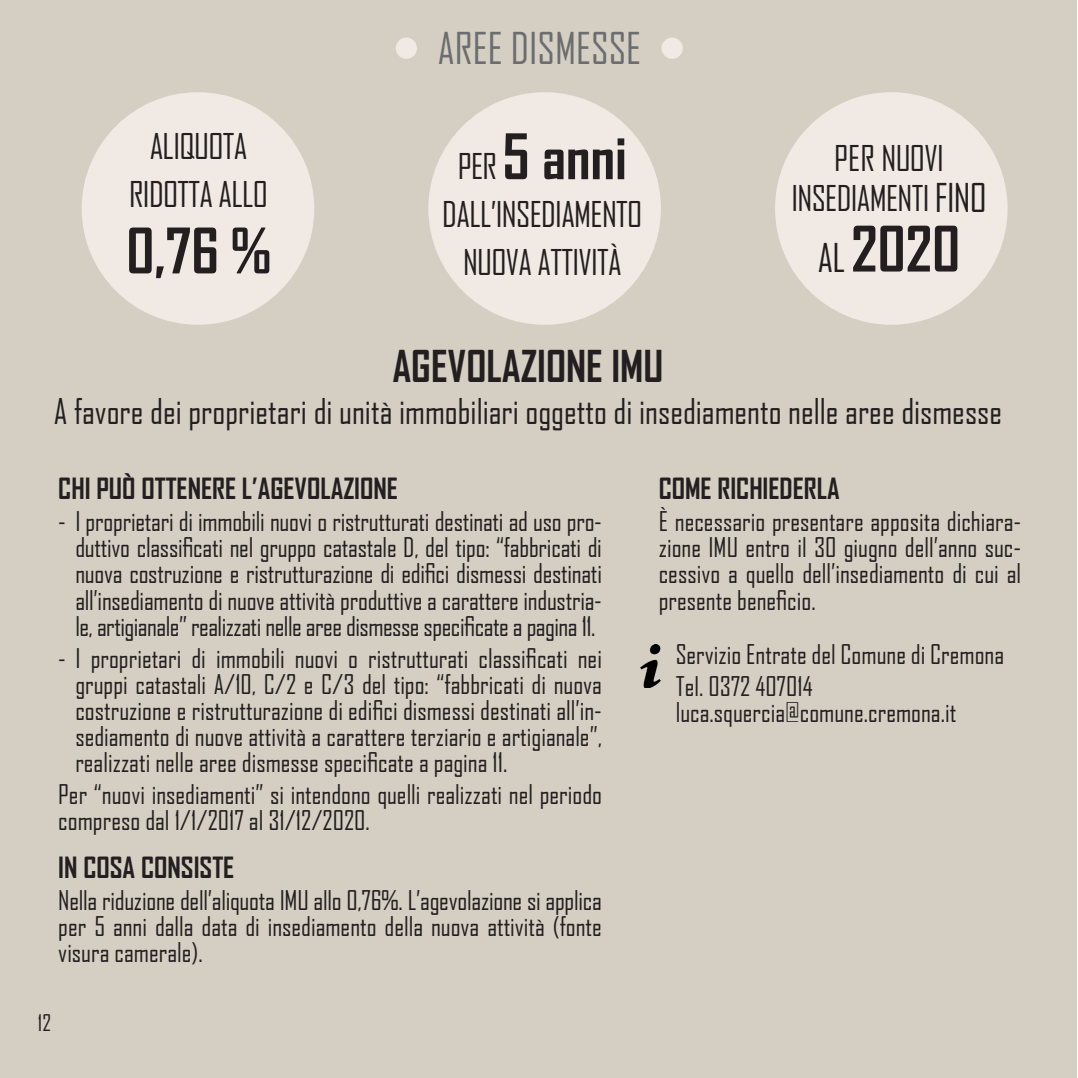
<style>
.page{position:relative;width:1078px;height:1078px;background:#fff}
.page>*{position:absolute;margin:0;border:0;box-sizing:border-box;transform-origin:0 0}
.t1{font:700 60px "Agency FB";color:#231f20}
.t2{font:700 42px "Agency FB";color:#231f20}
.t3{font:42px "Agency FB";color:#6c6d70}
.t4{font:34px "Agency FB";color:#231f20}
.t5{font:34px/48px "Agency FB";letter-spacing:-.02em;color:#231f20;text-align:center}
.t6{font:700 28px "Agency FB";color:#231f20}
.t7{font:26px/26px "Agency FB";color:#231f20;text-align:justify}
.t8{font:22px "Agency FB";color:#231f20}
.s1{font-weight:400;font-size:34px}
.s2{font-size:38px}
.s3{font-weight:400;font-size:38px}
</style>
<div class="page">
<div style="left:0;top:0;width:1076px;height:1077px;background:#d4cfc2"></div>
<div style="left:82px;top:92px;width:232px;height:233px;background:#f0e9e4;border-radius:50%"></div>
<div style="left:428px;top:92px;width:232px;height:233px;background:#f0e9e4;border-radius:50%"></div>
<div style="left:774px;top:92px;width:233px;height:233px;background:#f0e9e4;border-radius:50%"></div>
<div style="left:395px;top:38px;width:22px;height:21px;background:#f0e9e4;border-radius:50%"></div>
<div style="left:661px;top:38px;width:21px;height:21px;background:#f0e9e4;border-radius:50%"></div>
<img style="left:640px;top:644px;width:20px;height:43px">
<h3 class="t5" style="left:129px;top:122px;width:140px">ALIQUOTA<br>RIDOTTA ALLO</h3>
<h1 class="t1" style="left:126px;top:213px;width:146px">0,76 %</h1>
<h2 class="t3" style="left:438px;top:23px;width:205px">AREE DISMESSE</h2>
<h1 class="t1" style="left:458px;top:119px;width:170px"><span class="s1">PER</span> 5 anni</h1>
<h3 class="t5" style="left:442px;top:190px;width:201px">DALL’INSEDIAMENTO<br>NUOVA ATTIVITÀ</h3>
<h3 class="t5" style="left:791px;top:138px;width:197px;line-height:40px">PER NUOVI<br>INSEDIAMENTI <span class="s2">FINO</span></h3>
<h1 class="t1" style="left:817px;top:212px;width:144px"><span class="s3">AL</span> 2020</h1>
<h2 class="t2" style="left:392px;top:340px;width:272px">AGEVOLAZIONE IMU</h2>
<h3 class="t4" style="left:54px;top:391px;width:949px">A favore dei proprietari di unità immobiliari oggetto di insediamento nelle aree dismesse</h3>
<p class="t6" style="left:58px;top:471px;width:341px">CHI PUÒ OTTENERE L’AGEVOLAZIONE</p>
<p class="t7" style="left:75px;top:508px;width:528px;text-indent:-17px">- I proprietari di immobili nuovi o ristrutturati destinati ad uso pro&shy;duttivo classificati nel gruppo catastale D, del tipo: “fabbricati di nuova costruzione e ristrutturazione di edifici dismessi destinati all’insediamento di nuove attività produttive a carattere industria&shy;le, artigianale” realizzati nelle aree dismesse specificate a pagina 11.</p>
<p class="t7" style="left:75px;top:644px;width:528px;text-indent:-17px">- I proprietari di immobili nuovi o ristrutturati classificati nei gruppi catastali A/10, C/2 e C/3 del tipo: “fabbricati di nuova costruzione e ristrutturazione di edifici dismessi destinati all’in&shy;sediamento di nuove attività a carattere terziario e artigianale”, realizzati nelle aree dismesse specificate a pagina 11.</p>
<p class="t7" style="left:58px;top:780px;width:545px">Per “nuovi insediamenti” si intendono quelli realizzati nel periodo compreso dal 1/1/2017 al 31/12/2020.</p>
<p class="t6" style="left:58px;top:849px;width:177px">IN COSA CONSISTE</p>
<p class="t7" style="left:58px;top:886px;width:545px">Nella riduzione dell’aliquota IMU allo 0,76%. L’agevolazione si applica per 5 anni dalla data di insediamento della nuova attività (fonte visura camerale).</p>
<p class="t8" style="left:38px;top:1009px;width:15px">12</p>
<p class="t6" style="left:658px;top:471px;width:182px">COME RICHIEDERLA</p>
<p class="t7" style="left:658px;top:508px;width:364px">È necessario presentare apposita dichiara&shy;zione IMU entro il 30 giugno dell’anno suc&shy;cessivo a quello dell’insediamento di cui al presente beneficio.</p>
<p class="t7" style="left:675px;top:637px;width:330px;line-height:32px">Servizio Entrate del Comune di Cremona<br>Tel. 0372 407014</p>
<p class="t7" style="left:675px;top:698px;width:282px">luca.squercia@comune.cremona.it</p>
</div>
